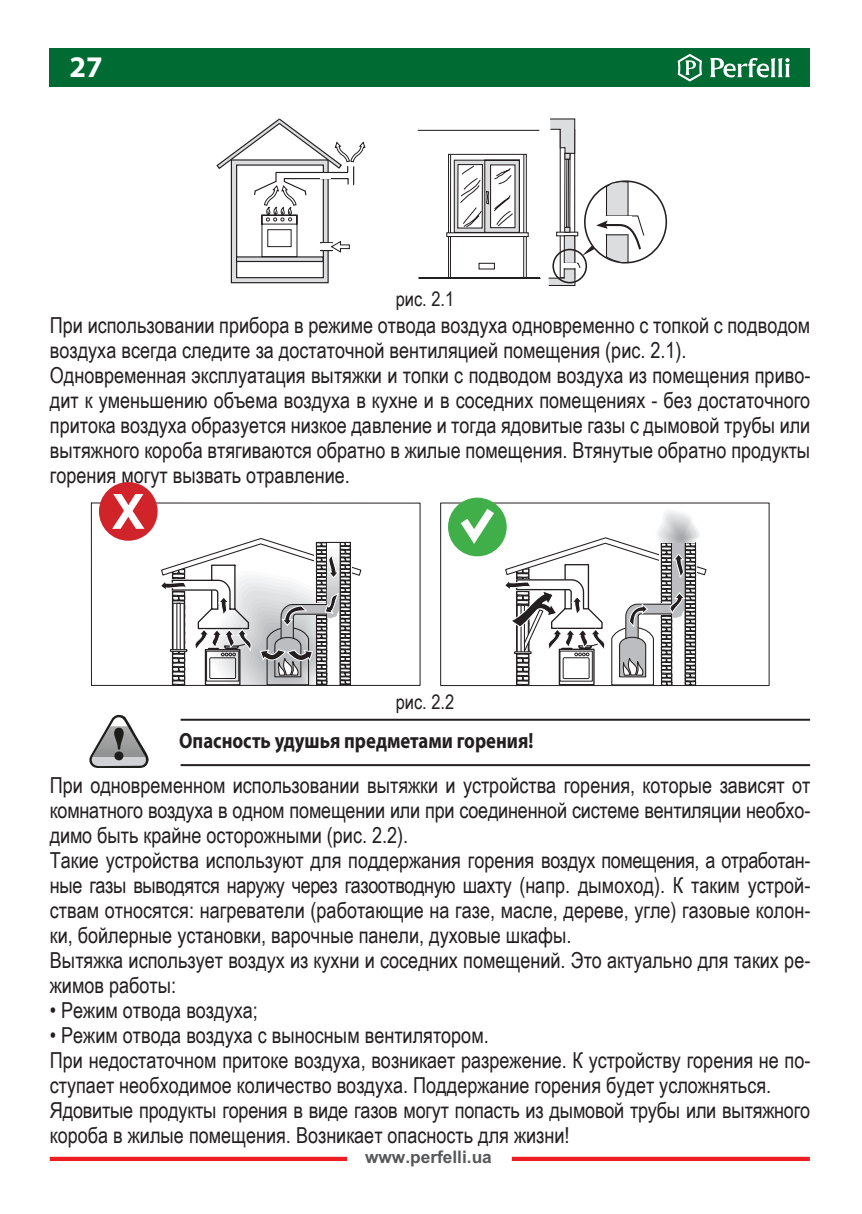
<style>
.page{position:relative;width:862px;height:1214px;background:#fff}
.page>*{position:absolute;margin:0;border:0;box-sizing:border-box;transform-origin:0 0}
.t1{font:700 30px "Myriad Pro";color:#fff}
.t2{font:22px/25px "Arial Narrow";color:#231f20}
.t3{font:700 22px "Myriad Pro";color:#231f20;scale:.85 1}
.t4{font:20px "Arial Narrow";color:#231f20}
.t5{font:700 17.2px "Arial";color:#57585a}
</style>
<div class="page">
<svg style="left:233px;top:257px;width:94px;height:24px"></svg>
<div style="left:231px;top:159px;width:98px;height:124px;border:1px solid #231f20"></div>
<div style="left:237px;top:165px;width:86px;height:112px;background:#fff"></div>
<div style="left:236px;top:164px;width:88px;height:114px;border:1px solid #231f20"></div>
<hr style="left:236px;top:257px;width:87px;height:4px;background:#dcdddf">
<div style="left:236px;top:256px;width:88px;height:6px;border:1px solid #231f20"></div>
<svg style="left:216px;top:118px;width:149px;height:139px"></svg>
<svg style="left:418px;top:154px;width:123px;height:125px"></svg>
<svg style="left:478px;top:263px;width:17px;height:6px"></svg>
<hr style="left:447px;top:233px;width:81px;height:3px;background:#fff">
<div style="left:446px;top:232px;width:83px;height:5px;border:1px solid #231f20"></div>
<svg style="left:570px;top:159px;width:1px;height:21px"></svg>
<div style="left:560px;top:129px;width:15px;height:149px;border:1px solid #231f20"></div>
<svg style="left:550px;top:118px;width:26px;height:41px"></svg>
<div style="left:566px;top:159px;width:3px;height:68px;border:1px solid #231f20"></div>
<hr style="left:418px;top:130px;width:121px;height:1px;background:#231f20">
<svg style="left:548px;top:180px;width:97px;height:106px"></svg>
<svg style="left:91px;top:502px;width:678px;height:184px"></svg>
<hr style="left:181px;top:718px;width:629px;height:2px;background:#231f20">
<hr style="left:181px;top:764px;width:629px;height:2px;background:#231f20">
<svg style="left:89px;top:714px;width:60px;height:53px"></svg>
<div style="left:99px;top:482px;width:59px;height:58px;background:#d1232a;border-radius:50%"></div>
<svg style="left:448px;top:497px;width:59px;height:59px"></svg>
<svg style="left:112px;top:494px;width:32px;height:34px"></svg>
<svg style="left:453px;top:500px;width:254px;height:185px"></svg>
<div style="left:50px;top:48px;width:760px;height:38px;background:#006b32"></div>
<svg style="left:710px;top:58px;width:79px;height:19px"></svg>
<svg style="left:678px;top:54px;width:24px;height:28px"></svg>
<svg style="left:512px;top:1156px;width:298px;height:4px"></svg>
<svg style="left:50px;top:1156px;width:297px;height:4px"></svg>
<h1 class="t1" style="left:69px;top:47px;width:35px">27</h1>
<p class="t4" style="left:396px;top:285px;width:60px">рис. 2.1</p>
<p class="t2" style="left:50px;top:311px;width:762px">При использовании прибора в режиме отвода воздуха одновременно с топкой с подводом воздуха всегда следите за достаточной вентиляцией помещения (рис. 2.1).</p>
<p class="t2" style="left:50px;top:361px;width:762px;text-align:justify">Одновременная эксплуатация вытяжки и топки с подводом воздуха из помещения приво&shy;дит к уменьшению объема воздуха в кухне и в соседних помещениях - без достаточного притока воздуха образуется низкое давление и тогда ядовитые газы с дымовой трубы или вытяжного короба втягиваются обратно в жилые помещения. Втянутые обратно продукты горения могут вызвать отравление.</p>
<p class="t4" style="left:396px;top:686px;width:60px">рис. 2.2</p>
<p class="t3" style="left:179px;top:726px;width:418px">Опасность удушья предметами горения!</p>
<p class="t2" style="left:50px;top:772px;width:762px;text-align:justify">При одновременном использовании вытяжки и устройства горения, которые зависят от комнатного воздуха в одном помещении или при соединенной системе вентиляции необхо&shy;димо быть крайне осторожными (рис. 2.2).</p>
<p class="t2" style="left:50px;top:847px;width:762px;text-align:justify">Такие устройства используют для поддержания горения воздух помещения, а отработан&shy;ные газы выводятся наружу через газоотводную шахту (напр. дымоход). К таким устрой&shy;ствам относятся: нагреватели (работающие на газе, масле, дереве, угле) газовые колон&shy;ки, бойлерные установки, варочные панели, духовые шкафы.</p>
<p class="t2" style="left:50px;top:947px;width:762px">Вытяжка использует воздух из кухни и соседних помещений. Это актуально для таких ре&shy;жимов работы:</p>
<p class="t2" style="left:50px;top:997px;width:209px">• Режим отвода воздуха;</p>
<p class="t2" style="left:50px;top:1022px;width:440px">• Режим отвода воздуха с выносным вентилятором.</p>
<p class="t2" style="left:50px;top:1047px;width:762px">При недостаточном притоке воздуха, возникает разрежение. К устройству горения не по&shy;ступает необходимое количество воздуха. Поддержание горения будет усложняться.</p>
<p class="t2" style="left:50px;top:1097px;width:762px">Ядовитые продукты горения в виде газов могут попасть из дымовой трубы или вытяжного короба в жилые помещения. Возникает опасность для жизни!</p>
<p class="t5" style="left:365px;top:1145px;width:128px">www.perfelli.ua</p>
</div>
